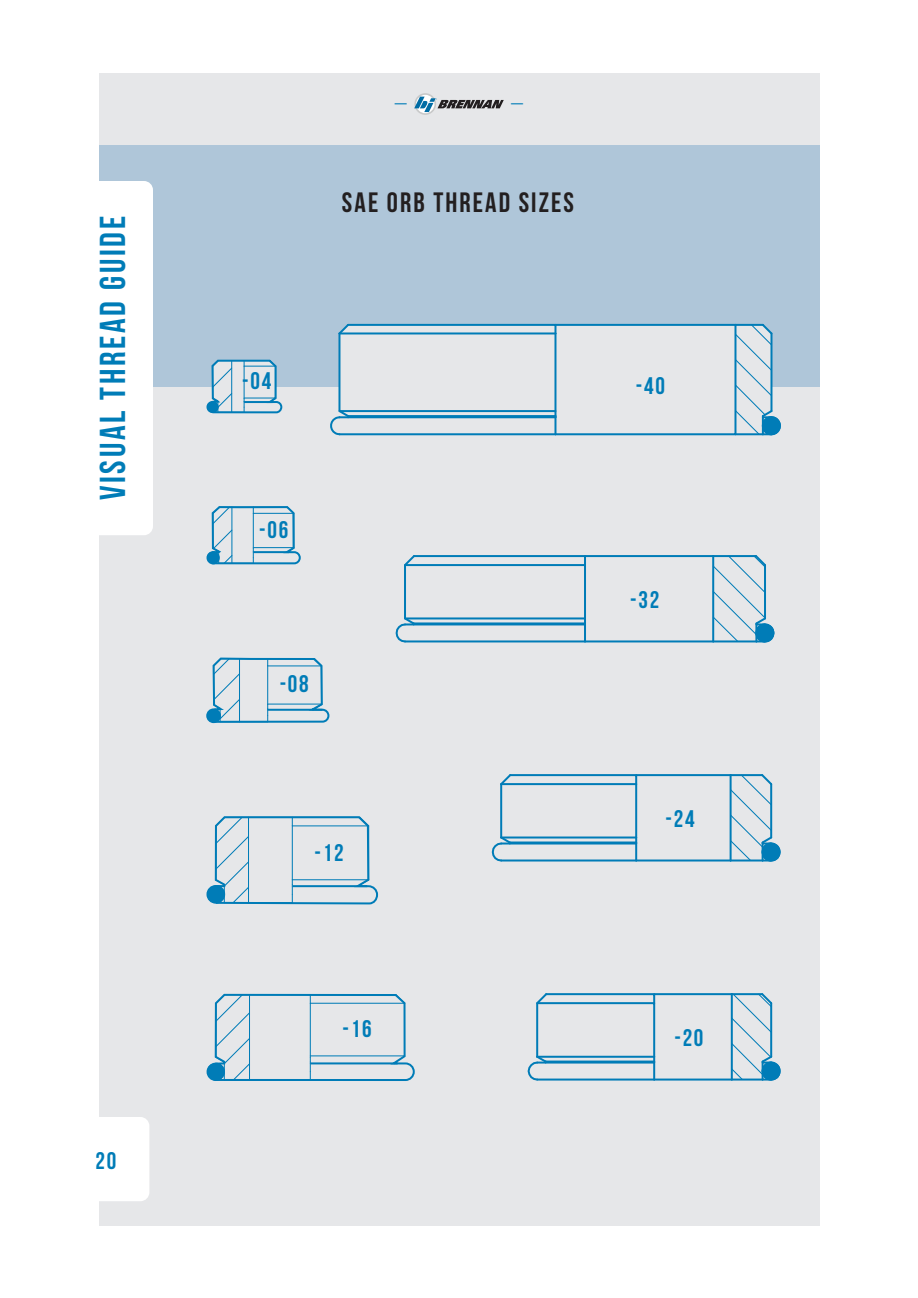
<style>
.page{position:relative;width:918px;height:1298px;background:#fff}
.page>*{position:absolute;margin:0;border:0;box-sizing:border-box;transform-origin:0 0}
.t1{font:36px "Bebas Neue";letter-spacing:.075em;color:#007cb7}
.t2{font:28px "Bebas Neue";letter-spacing:.075em;color:#231f20}
.t3{font:24px "Bebas Neue";letter-spacing:.075em;color:#007cb7}
.t4{font:12px "Bebas Neue";color:#007cb7}
</style>
<div class="page">
<div style="left:99px;top:73px;width:720px;height:1152px;background:#e6e7e9"></div>
<div style="left:414px;top:93px;width:22px;height:22px;background:#c8c9c9;border-radius:50%"></div>
<svg style="left:416px;top:95px;width:18px;height:18px"></svg>
<svg style="left:414px;top:97px;width:90px;height:15px"></svg>
<div style="left:99px;top:145px;width:720px;height:241px;background:#afc6d9"></div>
<div style="left:69px;top:181px;width:84px;height:354px;background:#fff;border-radius:9px"></div>
<svg style="left:527px;top:993px;width:254px;height:88px"></svg>
<svg style="left:491px;top:774px;width:290px;height:88px"></svg>
<svg style="left:329px;top:323px;width:453px;height:113px"></svg>
<svg style="left:395px;top:555px;width:380px;height:88px"></svg>
<svg style="left:206px;top:657px;width:124px;height:67px"></svg>
<svg style="left:206px;top:359px;width:77px;height:55px"></svg>
<svg style="left:206px;top:506px;width:95px;height:59px"></svg>
<svg style="left:206px;top:816px;width:173px;height:89px"></svg>
<hr style="left:293px;top:885px;width:74px;height:2px;background:#007cb7">
<svg style="left:206px;top:993px;width:209px;height:88px"></svg>
<hr style="left:310px;top:1062px;width:88px;height:2px;background:#007cb7">
<div style="left:63px;top:1117px;width:86px;height:84px;background:#fff;border-radius:9px"></div>
<h1 class="t1" style="left:92px;top:500px;width:286px;rotate:-90deg">VISUAL THREAD GUIDE</h1>
<p class="t3" style="left:96px;top:1146px;width:22px">20</p>
<p class="t4" style="left:395px;top:97px;width:13px">—</p>
<p class="t4" style="left:511px;top:97px;width:13px">—</p>
<p class="t2" style="left:342px;top:186px;width:234px">SAE ORB THREAD SIZES</p>
<p class="t3" style="left:242px;top:367px;width:31px">-04</p>
<p class="t3" style="left:259px;top:516px;width:31px">-06</p>
<p class="t3" style="left:280px;top:670px;width:31px">-08</p>
<p class="t3" style="left:315px;top:839px;width:31px">-12</p>
<p class="t3" style="left:342px;top:1015px;width:31px">-16</p>
<p class="t3" style="left:636px;top:372px;width:31px">-40</p>
<p class="t3" style="left:630px;top:586px;width:31px">-32</p>
<p class="t3" style="left:665px;top:805px;width:31px">-24</p>
<p class="t3" style="left:674px;top:1024px;width:31px">-20</p>
</div>
